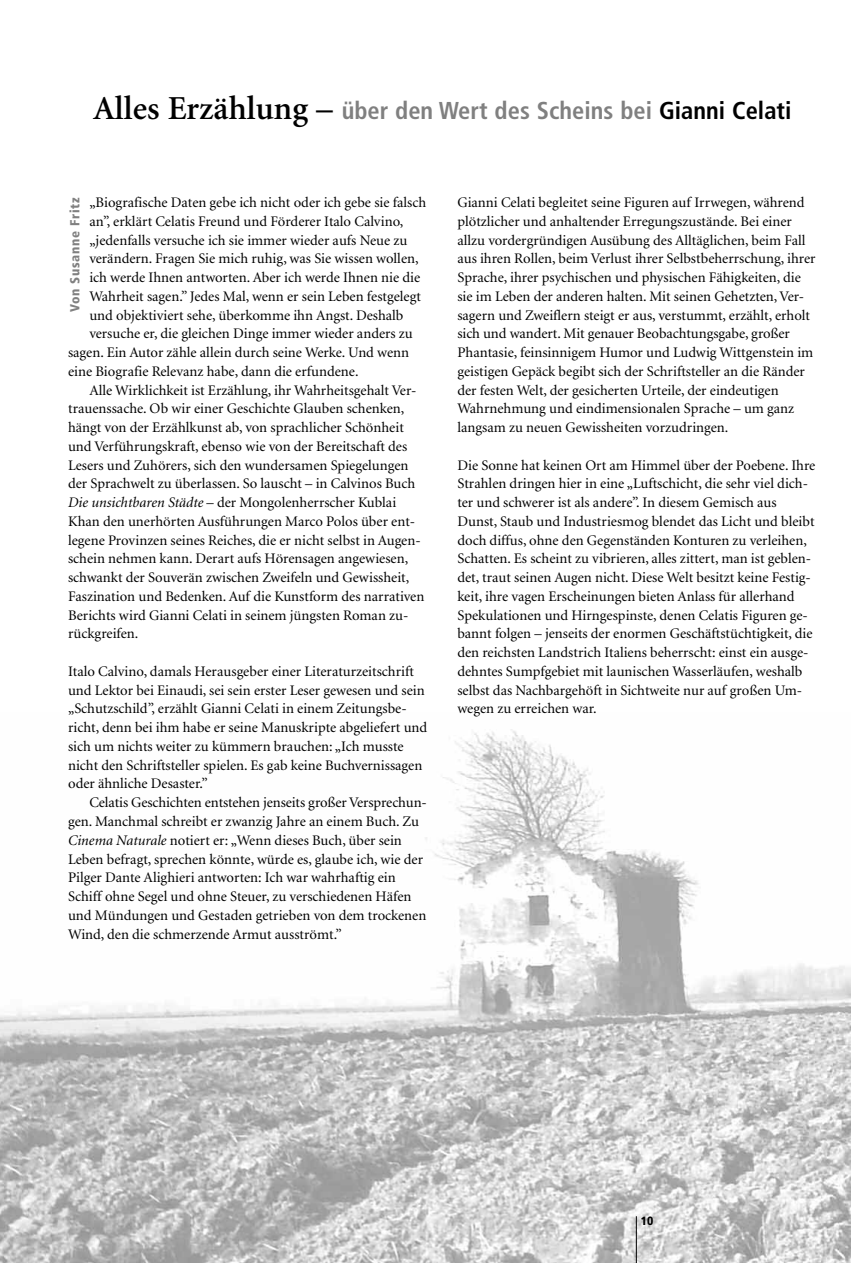
<style>
.page{position:relative;width:851px;height:1263px;background:#fff}
.page>*{position:absolute;margin:0;border:0;box-sizing:border-box;transform-origin:0 0}
.t1{font:700 condensed 24.45px "Frutiger";color:#808080}
.t2{font:14.7px/18.8px "Minion";color:#000}
.t3{font:900 condensed 13.2px "Frutiger";letter-spacing:.05em;color:#808080}
.t4{font:900 condensed 12px "Frutiger";color:#000}
.s1{font-family:"Minion";font-weight:600;font-stretch:normal;font-size:33.6px;color:#000}
.s2{color:#000}
.s3{font-style:italic}
</style>
<div class="page">
<img style="left:0;top:729px;width:850px;height:534px">
<hr style="left:636px;top:1216px;width:1px;height:47px;background:#000">
<h1 class="t1" style="left:93px;top:101px;width:699px"><span class="s1">Alles Erzählung –</span> über den Wert des Scheins bei <span class="s2">Gianni Celati</span></h1>
<p class="t2" style="left:89px;top:194px;width:338px">„Biografische Daten gebe ich nicht oder ich gebe sie falsch</p>
<p class="t2" style="left:89px;top:213px;width:315px">an”, erklärt Celatis Freund und Förderer Italo Calvino,</p>
<p class="t2" style="left:89px;top:232px;width:319px">„jedenfalls versuche ich sie immer wieder aufs Neue zu</p>
<p class="t2" style="left:89px;top:250px;width:331px">verändern. Fragen Sie mich ruhig, was Sie wissen wollen,</p>
<p class="t2" style="left:89px;top:269px;width:332px">ich werde Ihnen antworten. Aber ich werde Ihnen nie die</p>
<p class="t2" style="left:89px;top:288px;width:333px">Wahrheit sagen.” Jedes Mal, wenn er sein Leben festgelegt</p>
<p class="t2" style="left:89px;top:307px;width:315px">und objektiviert sehe, überkomme ihn Angst. Deshalb</p>
<p class="t2" style="left:89px;top:325px;width:325px">versuche er, die gleichen Dinge immer wieder anders zu</p>
<p class="t2" style="left:68px;top:344px;width:342px">sagen. Ein Autor zähle allein durch seine Werke. Und wenn</p>
<p class="t2" style="left:68px;top:363px;width:292px">eine Biografie Relevanz habe, dann die erfundene.</p>
<p class="t2" style="left:89px;top:382px;width:328px">Alle Wirklichkeit ist Erzählung, ihr Wahrheitsgehalt Ver-</p>
<p class="t2" style="left:68px;top:400px;width:338px">trauenssache. Ob wir einer Geschichte Glauben schenken,</p>
<p class="t2" style="left:68px;top:419px;width:337px">hängt von der Erzählkunst ab, von sprachlicher Schönheit</p>
<p class="t2" style="left:68px;top:438px;width:340px">und Verführungskraft, ebenso wie von der Bereitschaft des</p>
<p class="t2" style="left:68px;top:457px;width:342px">Lesers und Zuhörers, sich den wundersamen Spiegelungen</p>
<p class="t2" style="left:68px;top:475px;width:348px">der Sprachwelt zu überlassen. So lauscht – in Calvinos Buch</p>
<p class="t2" style="left:68px;top:494px;width:329px"><span class="s3">Die unsichtbaren Städte</span> – der Mongolenherrscher Kublai</p>
<p class="t2" style="left:68px;top:513px;width:348px">Khan den unerhörten Ausführungen Marco Polos über ent-</p>
<p class="t2" style="left:68px;top:532px;width:354px">legene Provinzen seines Reiches, die er nicht selbst in Augen-</p>
<p class="t2" style="left:68px;top:550px;width:341px">schein nehmen kann. Derart aufs Hörensagen angewiesen,</p>
<p class="t2" style="left:68px;top:569px;width:342px">schwankt der Souverän zwischen Zweifeln und Gewissheit,</p>
<p class="t2" style="left:68px;top:588px;width:358px">Faszination und Bedenken. Auf die Kunstform des narrativen</p>
<p class="t2" style="left:68px;top:607px;width:342px">Berichts wird Gianni Celati in seinem jüngsten Roman zu-</p>
<p class="t2" style="left:68px;top:625px;width:72px">rückgreifen.</p>
<p class="t2" style="left:68px;top:663px;width:360px">Italo Calvino, damals Herausgeber einer Literaturzeitschrift und Lektor bei Einaudi, sei sein erster Leser gewesen und sein „Schutzschild”, erzählt Gianni Celati in einem Zeitungsbe&shy;richt, denn bei ihm habe er seine Manuskripte abgeliefert und sich um nichts weiter zu kümmern brauchen: „Ich musste nicht den Schriftsteller spielen. Es gab keine Buchvernissagen oder ähnliche Desaster.”</p>
<p class="t2" style="left:68px;top:794px;width:360px;text-indent:21px">Celatis Geschichten entstehen jenseits großer Versprechun&shy;gen. Manchmal schreibt er zwanzig Jahre an einem Buch. Zu <span class="s3">Cinema Naturale</span> notiert er: „Wenn dieses Buch, über sein Leben befragt, sprechen könnte, würde es, glaube ich, wie der Pilger Dante Alighieri antworten: Ich war wahrhaftig ein Schiff ohne Segel und ohne Steuer, zu verschiedenen Häfen und Mündungen und Gestaden getrieben von dem trockenen Wind, den die schmerzende Armut ausströmt.”</p>
<p class="t3" style="left:69px;top:312px;width:116px;rotate:-90deg">Von Susanne Fritz</p>
<p class="t2" style="left:457px;top:194px;width:359px">Gianni Celati begleitet seine Figuren auf Irrwegen, während plötzlicher und anhaltender Erregungszustände. Bei einer allzu vordergründigen Ausübung des Alltäglichen, beim Fall aus ihren Rollen, beim Verlust ihrer Selbstbeherrschung, ihrer Sprache, ihrer psychischen und physischen Fähigkeiten, die sie im Leben der anderen halten. Mit seinen Gehetzten, Ver&shy;sagern und Zweiflern steigt er aus, verstummt, erzählt, erholt sich und wandert. Mit genauer Beobachtungsgabe, großer Phantasie, feinsinnigem Humor und Ludwig Wittgenstein im geistigen Gepäck begibt sich der Schriftsteller an die Ränder der festen Welt, der gesicherten Urteile, der eindeutigen Wahrnehmung und eindimensionalen Sprache – um ganz langsam zu neuen Gewissheiten vorzudringen.</p>
<p class="t2" style="left:457px;top:457px;width:359px">Die Sonne hat keinen Ort am Himmel über der Poebene. Ihre Strahlen dringen hier in eine „Luftschicht, die sehr viel dich&shy;ter und schwerer ist als andere”. In diesem Gemisch aus Dunst, Staub und Industriesmog blendet das Licht und bleibt doch diffus, ohne den Gegenständen Konturen zu verleihen, Schatten. Es scheint zu vibrieren, alles zittert, man ist geblen&shy;det, traut seinen Augen nicht. Diese Welt besitzt keine Festig&shy;keit, ihre vagen Erscheinungen bieten Anlass für allerhand Spekulationen und Hirngespinste, denen Celatis Figuren ge&shy;bannt folgen – jenseits der enormen Geschäftstüchtigkeit, die den reichsten Landstrich Italiens beherrscht: einst ein ausge&shy;dehntes Sumpfgebiet mit launischen Wasserläufen, weshalb selbst das Nachbargehöft in Sichtweite nur auf großen Um&shy;wegen zu erreichen war.</p>
<p class="t4" style="left:640px;top:1216px;width:14px">10</p>
</div>
